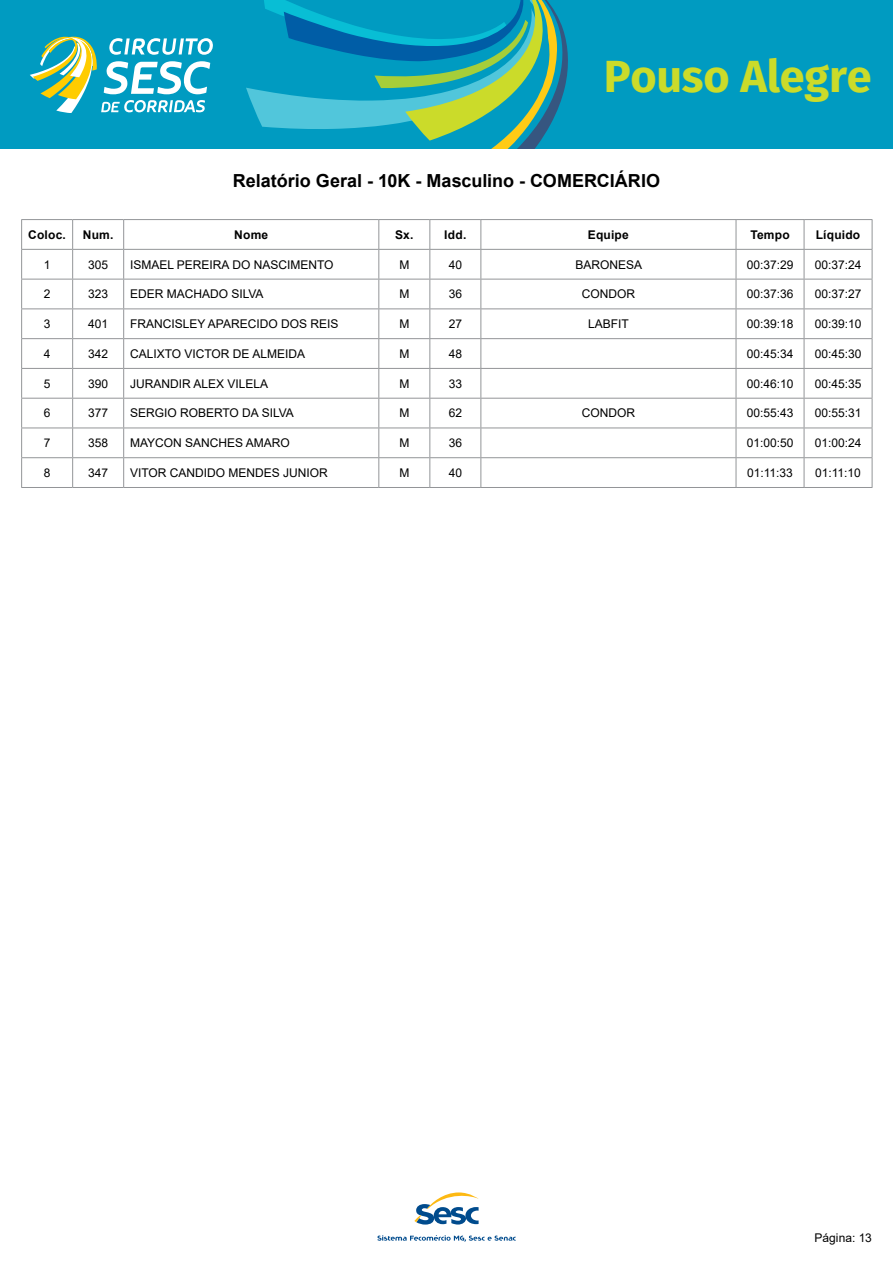
<style>
.page{position:relative;width:893px;height:1263px;background:#fff}
.page>*{position:absolute;margin:0;border:0;box-sizing:border-box;transform-origin:0 0}
.t1{font:700 45px "Fira Sans";letter-spacing:-.005em;color:#cbdb2a}
.t2{font:700 18px "Arial";color:#000}
.t3{font:12px "Arial";color:#000}
.t4{font:700 12px "Arial";letter-spacing:.015em;color:#000}
</style>
<div class="page">
<div style="left:0;top:0;width:893px;height:149px;background:#009bc1"></div>
<svg style="left:246px;top:0;width:322px;height:149px"></svg>
<svg style="left:414px;top:1192px;width:65px;height:32px"></svg>
<svg style="left:377px;top:1235px;width:139px;height:7px"></svg>
<svg style="left:30px;top:36px;width:183px;height:77px"></svg>
<hr style="left:21px;top:219px;width:52px;height:1px;background:#939598">
<hr style="left:73px;top:219px;width:51px;height:1px;background:#939598">
<hr style="left:124px;top:219px;width:255px;height:1px;background:#939598">
<hr style="left:379px;top:219px;width:51px;height:1px;background:#939598">
<hr style="left:430px;top:219px;width:51px;height:1px;background:#939598">
<hr style="left:481px;top:219px;width:255px;height:1px;background:#939598">
<hr style="left:736px;top:219px;width:68px;height:1px;background:#939598">
<hr style="left:804px;top:219px;width:68px;height:1px;background:#939598">
<hr style="left:21px;top:249px;width:52px;height:1px;background:#939598">
<hr style="left:73px;top:249px;width:51px;height:1px;background:#939598">
<hr style="left:124px;top:249px;width:255px;height:1px;background:#939598">
<hr style="left:379px;top:249px;width:51px;height:1px;background:#939598">
<hr style="left:430px;top:249px;width:51px;height:1px;background:#939598">
<hr style="left:481px;top:249px;width:255px;height:1px;background:#939598">
<hr style="left:736px;top:249px;width:68px;height:1px;background:#939598">
<hr style="left:804px;top:249px;width:68px;height:1px;background:#939598">
<hr style="left:21px;top:279px;width:52px;height:1px;background:#939598">
<hr style="left:73px;top:279px;width:51px;height:1px;background:#939598">
<hr style="left:124px;top:279px;width:255px;height:1px;background:#939598">
<hr style="left:379px;top:279px;width:51px;height:1px;background:#939598">
<hr style="left:430px;top:279px;width:51px;height:1px;background:#939598">
<hr style="left:481px;top:279px;width:255px;height:1px;background:#939598">
<hr style="left:736px;top:279px;width:68px;height:1px;background:#939598">
<hr style="left:804px;top:279px;width:68px;height:1px;background:#939598">
<hr style="left:21px;top:308px;width:52px;height:1px;background:#939598">
<hr style="left:73px;top:308px;width:51px;height:1px;background:#939598">
<hr style="left:124px;top:308px;width:255px;height:1px;background:#939598">
<hr style="left:379px;top:308px;width:51px;height:1px;background:#939598">
<hr style="left:430px;top:308px;width:51px;height:1px;background:#939598">
<hr style="left:481px;top:308px;width:255px;height:1px;background:#939598">
<hr style="left:736px;top:308px;width:68px;height:1px;background:#939598">
<hr style="left:804px;top:308px;width:68px;height:1px;background:#939598">
<hr style="left:21px;top:338px;width:52px;height:1px;background:#939598">
<hr style="left:73px;top:338px;width:51px;height:1px;background:#939598">
<hr style="left:124px;top:338px;width:255px;height:1px;background:#939598">
<hr style="left:379px;top:338px;width:51px;height:1px;background:#939598">
<hr style="left:430px;top:338px;width:51px;height:1px;background:#939598">
<hr style="left:481px;top:338px;width:255px;height:1px;background:#939598">
<hr style="left:736px;top:338px;width:68px;height:1px;background:#939598">
<hr style="left:804px;top:338px;width:68px;height:1px;background:#939598">
<hr style="left:21px;top:368px;width:52px;height:1px;background:#939598">
<hr style="left:73px;top:368px;width:51px;height:1px;background:#939598">
<hr style="left:124px;top:368px;width:255px;height:1px;background:#939598">
<hr style="left:379px;top:368px;width:51px;height:1px;background:#939598">
<hr style="left:430px;top:368px;width:51px;height:1px;background:#939598">
<hr style="left:481px;top:368px;width:255px;height:1px;background:#939598">
<hr style="left:736px;top:368px;width:68px;height:1px;background:#939598">
<hr style="left:804px;top:368px;width:68px;height:1px;background:#939598">
<hr style="left:21px;top:398px;width:52px;height:1px;background:#939598">
<hr style="left:73px;top:398px;width:51px;height:1px;background:#939598">
<hr style="left:124px;top:398px;width:255px;height:1px;background:#939598">
<hr style="left:379px;top:398px;width:51px;height:1px;background:#939598">
<hr style="left:430px;top:398px;width:51px;height:1px;background:#939598">
<hr style="left:481px;top:398px;width:255px;height:1px;background:#939598">
<hr style="left:736px;top:398px;width:68px;height:1px;background:#939598">
<hr style="left:804px;top:398px;width:68px;height:1px;background:#939598">
<hr style="left:21px;top:428px;width:52px;height:1px;background:#939598">
<hr style="left:73px;top:428px;width:51px;height:1px;background:#939598">
<hr style="left:124px;top:428px;width:255px;height:1px;background:#939598">
<hr style="left:379px;top:428px;width:51px;height:1px;background:#939598">
<hr style="left:430px;top:428px;width:51px;height:1px;background:#939598">
<hr style="left:481px;top:428px;width:255px;height:1px;background:#939598">
<hr style="left:736px;top:428px;width:68px;height:1px;background:#939598">
<hr style="left:804px;top:428px;width:68px;height:1px;background:#939598">
<hr style="left:21px;top:457px;width:52px;height:1px;background:#939598">
<svg style="left:21px;top:220px;width:1px;height:267px"></svg>
<hr style="left:73px;top:457px;width:51px;height:1px;background:#939598">
<svg style="left:72px;top:220px;width:1px;height:267px"></svg>
<hr style="left:124px;top:457px;width:255px;height:1px;background:#939598">
<svg style="left:123px;top:220px;width:1px;height:267px"></svg>
<hr style="left:379px;top:457px;width:51px;height:1px;background:#939598">
<svg style="left:378px;top:220px;width:1px;height:267px"></svg>
<hr style="left:430px;top:457px;width:51px;height:1px;background:#939598">
<svg style="left:429px;top:220px;width:1px;height:267px"></svg>
<hr style="left:481px;top:457px;width:255px;height:1px;background:#939598">
<svg style="left:480px;top:220px;width:1px;height:267px"></svg>
<hr style="left:736px;top:457px;width:68px;height:1px;background:#939598">
<svg style="left:736px;top:220px;width:1px;height:267px"></svg>
<hr style="left:804px;top:457px;width:68px;height:1px;background:#939598">
<svg style="left:804px;top:220px;width:1px;height:267px"></svg>
<svg style="left:872px;top:220px;width:1px;height:267px"></svg>
<hr style="left:21px;top:487px;width:52px;height:1px;background:#939598">
<hr style="left:73px;top:487px;width:51px;height:1px;background:#939598">
<hr style="left:124px;top:487px;width:255px;height:1px;background:#939598">
<hr style="left:379px;top:487px;width:51px;height:1px;background:#939598">
<hr style="left:430px;top:487px;width:51px;height:1px;background:#939598">
<hr style="left:481px;top:487px;width:255px;height:1px;background:#939598">
<hr style="left:736px;top:487px;width:68px;height:1px;background:#939598">
<hr style="left:804px;top:487px;width:68px;height:1px;background:#939598">
<h1 class="t1" style="left:604px;top:45px;width:269px">Pouso Alegre</h1>
<h2 class="t2" style="left:233px;top:168px;width:429px">Relatório Geral - 10K - Masculino - COMERCIÁRIO</h2>
<p class="t4" style="left:28px;top:226px;width:39px">Coloc.</p>
<p class="t4" style="left:83px;top:226px;width:32px">Num.</p>
<p class="t4" style="left:234px;top:226px;width:36px">Nome</p>
<p class="t4" style="left:395px;top:226px;width:20px">Sx.</p>
<p class="t4" style="left:444px;top:226px;width:24px">Idd.</p>
<p class="t4" style="left:588px;top:226px;width:42px">Equipe</p>
<p class="t4" style="left:750px;top:226px;width:41px">Tempo</p>
<p class="t4" style="left:816px;top:226px;width:46px">Líquido</p>
<p class="t3" style="left:44px;top:256px;width:8px">1</p>
<p class="t3" style="left:88px;top:256px;width:22px">305</p>
<p class="t3" style="left:130px;top:256px;width:205px">ISMAEL PEREIRA DO NASCIMENTO</p>
<p class="t3" style="left:399px;top:256px;width:11px">M</p>
<p class="t3" style="left:449px;top:256px;width:15px">40</p>
<p class="t3" style="left:575px;top:256px;width:68px">BARONESA</p>
<p class="t3" style="left:747px;top:256px;width:48px">00:37:29</p>
<p class="t3" style="left:815px;top:256px;width:48px">00:37:24</p>
<p class="t3" style="left:44px;top:286px;width:8px">2</p>
<p class="t3" style="left:88px;top:286px;width:22px">323</p>
<p class="t3" style="left:130px;top:286px;width:135px">EDER MACHADO SILVA</p>
<p class="t3" style="left:399px;top:286px;width:11px">M</p>
<p class="t3" style="left:449px;top:286px;width:15px">36</p>
<p class="t3" style="left:582px;top:286px;width:55px">CONDOR</p>
<p class="t3" style="left:747px;top:286px;width:48px">00:37:36</p>
<p class="t3" style="left:815px;top:286px;width:48px">00:37:27</p>
<p class="t3" style="left:44px;top:316px;width:8px">3</p>
<p class="t3" style="left:88px;top:316px;width:22px">401</p>
<p class="t3" style="left:130px;top:316px;width:210px">FRANCISLEY APARECIDO DOS REIS</p>
<p class="t3" style="left:399px;top:316px;width:11px">M</p>
<p class="t3" style="left:449px;top:316px;width:15px">27</p>
<p class="t3" style="left:588px;top:316px;width:42px">LABFIT</p>
<p class="t3" style="left:747px;top:316px;width:48px">00:39:18</p>
<p class="t3" style="left:815px;top:316px;width:48px">00:39:10</p>
<p class="t3" style="left:44px;top:345px;width:8px">4</p>
<p class="t3" style="left:88px;top:345px;width:22px">342</p>
<p class="t3" style="left:130px;top:345px;width:176px">CALIXTO VICTOR DE ALMEIDA</p>
<p class="t3" style="left:399px;top:345px;width:11px">M</p>
<p class="t3" style="left:449px;top:345px;width:15px">48</p>
<p class="t3" style="left:747px;top:345px;width:48px">00:45:34</p>
<p class="t3" style="left:815px;top:345px;width:48px">00:45:30</p>
<p class="t3" style="left:44px;top:375px;width:8px">5</p>
<p class="t3" style="left:88px;top:375px;width:22px">390</p>
<p class="t3" style="left:130px;top:375px;width:140px">JURANDIR ALEX VILELA</p>
<p class="t3" style="left:399px;top:375px;width:11px">M</p>
<p class="t3" style="left:449px;top:375px;width:15px">33</p>
<p class="t3" style="left:747px;top:375px;width:48px">00:46:10</p>
<p class="t3" style="left:815px;top:375px;width:48px">00:45:35</p>
<p class="t3" style="left:44px;top:405px;width:8px">6</p>
<p class="t3" style="left:88px;top:405px;width:22px">377</p>
<p class="t3" style="left:130px;top:405px;width:165px">SERGIO ROBERTO DA SILVA</p>
<p class="t3" style="left:399px;top:405px;width:11px">M</p>
<p class="t3" style="left:449px;top:405px;width:15px">62</p>
<p class="t3" style="left:582px;top:405px;width:55px">CONDOR</p>
<p class="t3" style="left:747px;top:405px;width:48px">00:55:43</p>
<p class="t3" style="left:815px;top:405px;width:48px">00:55:31</p>
<p class="t3" style="left:44px;top:435px;width:8px">7</p>
<p class="t3" style="left:88px;top:435px;width:22px">358</p>
<p class="t3" style="left:130px;top:435px;width:161px">MAYCON SANCHES AMARO</p>
<p class="t3" style="left:399px;top:435px;width:11px">M</p>
<p class="t3" style="left:449px;top:435px;width:15px">36</p>
<p class="t3" style="left:747px;top:435px;width:48px">01:00:50</p>
<p class="t3" style="left:815px;top:435px;width:48px">01:00:24</p>
<p class="t3" style="left:44px;top:464px;width:8px">8</p>
<p class="t3" style="left:88px;top:464px;width:22px">347</p>
<p class="t3" style="left:130px;top:464px;width:199px">VITOR CANDIDO MENDES JUNIOR</p>
<p class="t3" style="left:399px;top:464px;width:11px">M</p>
<p class="t3" style="left:449px;top:464px;width:15px">40</p>
<p class="t3" style="left:747px;top:464px;width:47px">01:11:33</p>
<p class="t3" style="left:815px;top:464px;width:47px">01:11:10</p>
<p class="t3" style="left:814px;top:1229px;width:59px">Página: 13</p>
</div>
